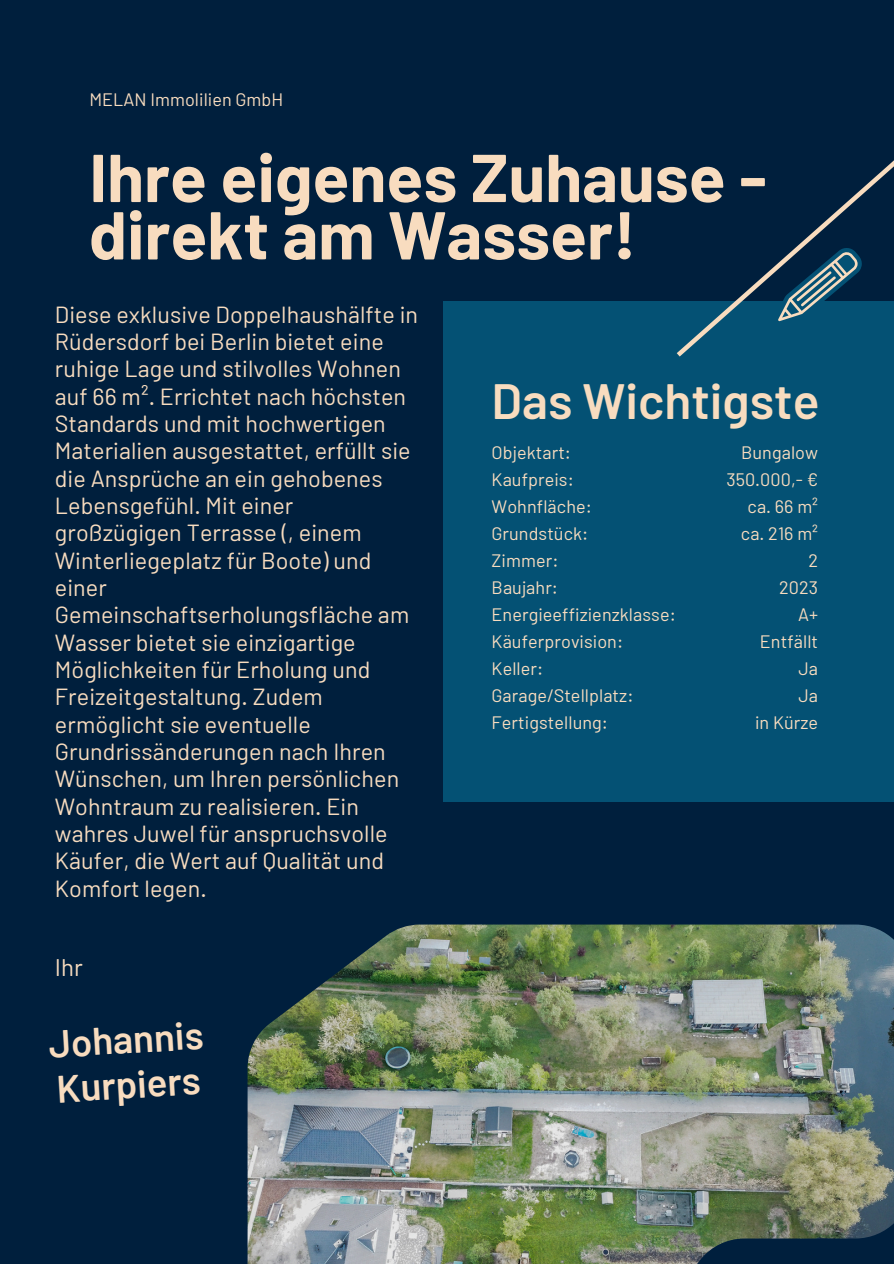
<style>
.page{position:relative;width:894px;height:1264px;background:#fff}
.page>*{position:absolute;margin:0;border:0;box-sizing:border-box;transform-origin:0 0}
.t1{font:700 67.5px/57.3px "Barlow";color:#f8dcbf}
.t2{font:600 49.5px "Barlow";color:#f8dcbf}
.t3{font:600 38.25px/45px "Barlow";color:#f8dcbf}
.t4{font:24px "Barlow";color:#f8dcbf}
.t5{font:23.25px/27.3px "Barlow";letter-spacing:.005em;color:#f8dcbf}
.t6{font:18px "Barlow";letter-spacing:.005em;color:#f8dcbf}
</style>
<div class="page">
<div style="left:0;top:0;width:893px;height:1263px;background:#001f3d"></div>
<div style="left:442px;top:301px;width:451px;height:500px;background:#045174"></div>
<img style="left:247px;top:924px;width:646px;height:339px">
<svg style="left:676px;top:161px;width:217px;height:196px"></svg>
<p class="t6" style="left:89px;top:87px;width:195px">MELAN Immolilien GmbH</p>
<h2 class="t1" style="left:89px;top:146px;width:678px">Ihre eigenes Zuhause - direkt am Wasser!</h2>
<p class="t5" style="left:55px;top:300px;width:365px">Diese exklusive Doppelhaushälfte in<br>Rüdersdorf bei Berlin bietet eine ruhige Lage und stilvolles Wohnen auf 66 m². Errichtet nach höchsten<br>Standards und mit hochwertigen<br>Materialien ausgestattet, erfüllt sie die Ansprüche an ein gehobenes<br>Lebensgefühl. Mit einer großzügigen Terrasse (, einem<br>Winterliegeplatz für Boote) und einer<br>Gemeinschaftserholungsfläche am<br>Wasser bietet sie einzigartige<br>Möglichkeiten für Erholung und<br>Freizeitgestaltung. Zudem ermöglicht sie eventuelle<br>Grundrissänderungen nach Ihren<br>Wünschen, um Ihren persönlichen<br>Wohntraum zu realisieren. Ein wahres Juwel für anspruchsvolle<br>Käufer, die Wert auf Qualität und<br>Komfort legen.</p>
<p class="t4" style="left:55px;top:952px;width:30px">Ihr</p>
<h1 class="t3" style="left:47px;top:1019px;width:157px;rotate:-3deg">Johannis<br>Kurpiers</h1>
<p class="t2" style="left:491px;top:369px;width:329px">Das Wichtigste</p>
<p class="t6" style="left:491px;top:441px;width:81px">Objektart:</p>
<p class="t6" style="left:491px;top:468px;width:84px">Kaufpreis:</p>
<p class="t6" style="left:491px;top:495px;width:102px">Wohnfläche:</p>
<p class="t6" style="left:491px;top:522px;width:98px">Grundstück:</p>
<p class="t6" style="left:491px;top:549px;width:68px">Zimmer:</p>
<p class="t6" style="left:491px;top:576px;width:68px">Baujahr:</p>
<p class="t6" style="left:491px;top:603px;width:186px">Energieeffizienzklasse:</p>
<p class="t6" style="left:491px;top:630px;width:133px">Käuferprovision:</p>
<p class="t6" style="left:491px;top:657px;width:53px">Keller:</p>
<p class="t6" style="left:491px;top:684px;width:143px">Garage/Stellplatz:</p>
<p class="t6" style="left:491px;top:711px;width:118px">Fertigstellung:</p>
<p class="t6" style="left:741px;top:441px;width:78px">Bungalow</p>
<p class="t6" style="left:726px;top:468px;width:93px">350.000,- €</p>
<p class="t6" style="left:747px;top:495px;width:72px">ca. 66 m²</p>
<p class="t6" style="left:740px;top:522px;width:79px">ca. 216 m²</p>
<p class="t6" style="left:808px;top:549px;width:11px">2</p>
<p class="t6" style="left:779px;top:576px;width:40px">2023</p>
<p class="t6" style="left:798px;top:603px;width:21px">A+</p>
<p class="t6" style="left:759px;top:630px;width:60px">Entfällt</p>
<p class="t6" style="left:798px;top:657px;width:21px">Ja</p>
<h4 class="t6" style="left:798px;top:684px;width:21px">Ja</h4>
<h3 class="t6" style="left:754px;top:711px;width:65px">in Kürze</h3>
</div>
